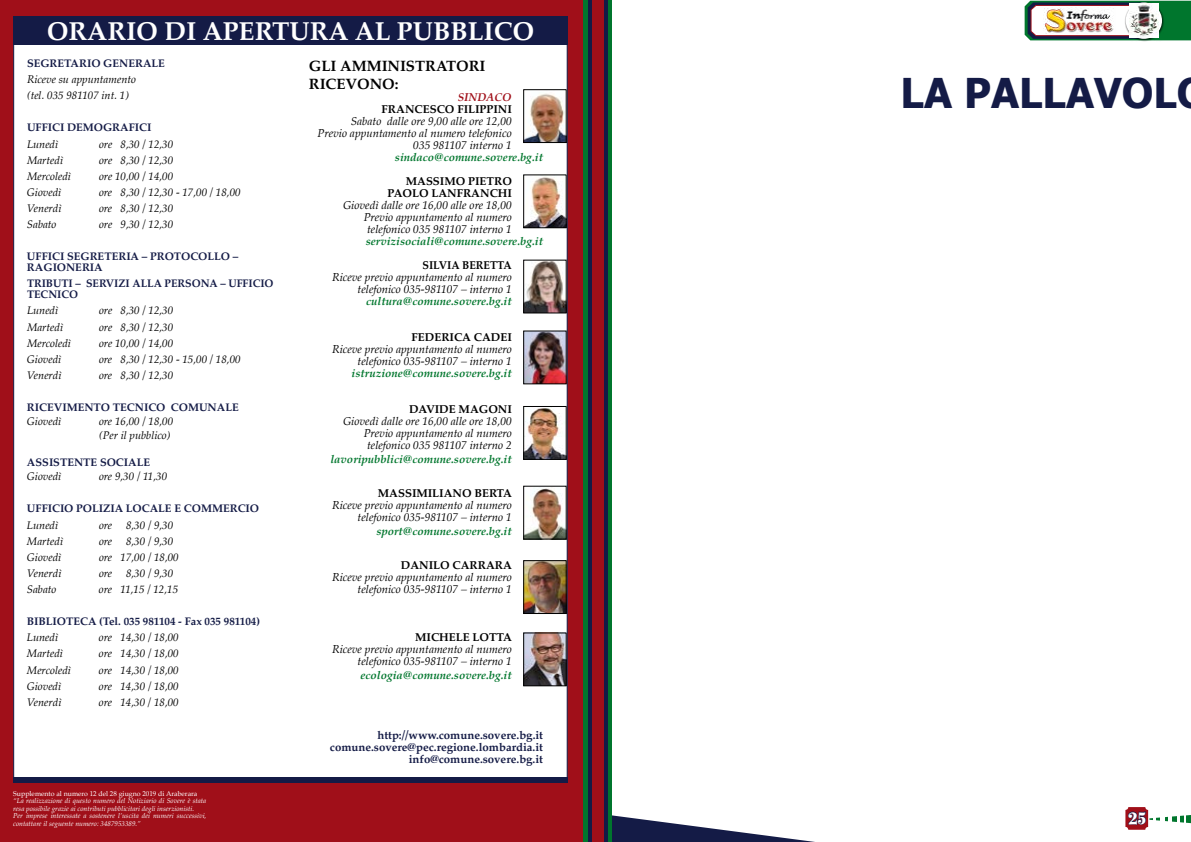
<style>
.page{position:relative;width:1191px;height:842px;background:#fff}
.page>*{position:absolute;margin:0;border:0;box-sizing:border-box;transform-origin:0 0}
.t1{font:700 41px "Tahoma";color:#141b46}
.t2{font:700 26px "Palatino";color:#fff}
.t3{font:22px "Spumoni LP";color:#fff}
.t4{font:700 15px/18px "Palatino";color:#000}
.t5{font:italic 11.4px/12px "Palatino";color:#000;text-align:right}
.t6{font:italic 700 11.4px "Palatino";color:#00762d}
.t7{font:700 11.4px/12px "Palatino";color:#000;text-align:right}
.t8{font:700 11.4px/12px "Palatino";color:#141b46;text-align:right}
.t9{font:700 11.4px "Palatino";color:#000;scale:.94 1}
.t10{font:italic 700 11.4px "Palatino";color:#a00f19}
.t11{font:italic 11px/16.1px "Palatino";color:#000}
.t12{font:700 11px/11px "Palatino";color:#141b46}
.t13{font:italic 7px/7.5px "Palatino";color:#fff}
.t14{font:7px "Palatino";color:#fff}
</style>
<div class="page">
<svg style="left:1125px;top:807px;width:23px;height:23px"></svg>
<svg style="left:1128px;top:807px;width:63px;height:23px"></svg>
<svg style="left:612px;top:815px;width:203px;height:27px"></svg>
<svg style="left:1024px;top:1px;width:167px;height:39px"></svg>
<img style="left:1043px;top:7px;width:72px;height:27px">
<div style="left:1124px;top:1px;width:40px;height:40px;background:#000;opacity:.75"></div>
<svg style="left:1125px;top:2px;width:37px;height:37px"></svg>
<img style="left:1129px;top:4px;width:29px;height:34px">
<div style="left:0;top:0;width:595px;height:842px;background:#a00f19"></div>
<div style="left:583px;top:0;width:29px;height:842px;background:#00762d"></div>
<div style="left:588px;top:0;width:19px;height:842px;background:linear-gradient(to bottom,#141b46,#141b46)"></div>
<div style="left:592px;top:0;width:11px;height:842px;background:#a00f19"></div>
<div style="left:13px;top:30px;width:555px;height:752px;background:#fff;border:1px solid #141b46"></div>
<div style="left:13px;top:17px;width:555px;height:28px;background:#141b46"></div>
<div style="left:13px;top:777px;width:555px;height:6px;background:#141b46"></div>
<img style="left:525px;top:93px;width:39px;height:48px">
<div style="left:523px;top:89px;width:43px;height:54px;border:1px solid #000"></div>
<img style="left:525px;top:176px;width:39px;height:50px">
<div style="left:523px;top:174px;width:43px;height:54px;border:1px solid #000"></div>
<img style="left:525px;top:262px;width:39px;height:49px">
<div style="left:523px;top:260px;width:43px;height:53px;border:1px solid #000"></div>
<img style="left:525px;top:332px;width:39px;height:50px">
<div style="left:523px;top:330px;width:43px;height:54px;border:1px solid #000"></div>
<img style="left:525px;top:408px;width:39px;height:50px">
<div style="left:523px;top:406px;width:43px;height:54px;border:1px solid #000"></div>
<img style="left:525px;top:488px;width:39px;height:50px">
<div style="left:523px;top:486px;width:43px;height:54px;border:1px solid #000"></div>
<img style="left:525px;top:562px;width:39px;height:50px">
<div style="left:523px;top:560px;width:43px;height:54px;border:1px solid #000"></div>
<img style="left:525px;top:634px;width:39px;height:50px">
<div style="left:523px;top:632px;width:43px;height:54px;border:1px solid #000"></div>
<h2 class="t2" style="left:47px;top:9px;width:489px">ORARIO DI APERTURA AL PUBBLICO</h2>
<p class="t12" style="left:27px;top:57px;width:139px">SEGRETARIO GENERALE</p>
<p class="t11" style="left:27px;top:71px;width:110px">Riceve su appuntamento (tel. 035 981107 int. 1)</p>
<p class="t12" style="left:27px;top:122px;width:126px">UFFICI DEMOGRAFICI</p>
<p class="t11" style="left:27px;top:136px;width:33px">Lunedì</p>
<p class="t11" style="left:99px;top:136px;width:76px">ore 8,30 / 12,30</p>
<p class="t11" style="left:27px;top:152px;width:38px">Martedì</p>
<p class="t11" style="left:99px;top:152px;width:76px">ore 8,30 / 12,30</p>
<p class="t11" style="left:27px;top:168px;width:46px">Mercoledì</p>
<p class="t11" style="left:99px;top:168px;width:76px">ore 10,00 / 14,00</p>
<p class="t11" style="left:27px;top:184px;width:36px">Giovedì</p>
<p class="t11" style="left:99px;top:184px;width:143px">ore 8,30 / 12,30 - 17,00 / 18,00</p>
<p class="t11" style="left:27px;top:200px;width:36px">Venerdì</p>
<p class="t11" style="left:99px;top:200px;width:76px">ore 8,30 / 12,30</p>
<p class="t11" style="left:27px;top:216px;width:31px">Sabato</p>
<p class="t11" style="left:99px;top:216px;width:76px">ore 9,30 / 12,30</p>
<p class="t12" style="left:27px;top:251px;width:213px">UFFICI SEGRETERIA – PROTOCOLLO –<br>RAGIONERIA</p>
<p class="t12" style="left:27px;top:278px;width:248px">TRIBUTI – SERVIZI ALLA PERSONA – UFFICIO<br>TECNICO</p>
<p class="t11" style="left:27px;top:302px;width:33px">Lunedì</p>
<p class="t11" style="left:99px;top:302px;width:76px">ore 8,30 / 12,30</p>
<p class="t11" style="left:27px;top:319px;width:38px">Martedì</p>
<p class="t11" style="left:99px;top:319px;width:76px">ore 8,30 / 12,30</p>
<p class="t11" style="left:27px;top:335px;width:46px">Mercoledì</p>
<p class="t11" style="left:99px;top:335px;width:76px">ore 10,00 / 14,00</p>
<p class="t11" style="left:27px;top:351px;width:36px">Giovedì</p>
<p class="t11" style="left:99px;top:351px;width:143px">ore 8,30 / 12,30 - 15,00 / 18,00</p>
<p class="t11" style="left:27px;top:367px;width:36px">Venerdì</p>
<p class="t11" style="left:99px;top:367px;width:76px">ore 8,30 / 12,30</p>
<p class="t12" style="left:27px;top:402px;width:213px">RICEVIMENTO TECNICO COMUNALE</p>
<p class="t11" style="left:27px;top:413px;width:36px">Giovedì</p>
<p class="t11" style="left:99px;top:414px;width:76px;line-height:13.8px">ore 16,00 / 18,00 (Per il pubblico)</p>
<p class="t12" style="left:27px;top:457px;width:125px">ASSISTENTE SOCIALE</p>
<p class="t11" style="left:27px;top:468px;width:36px">Giovedì</p>
<p class="t11" style="left:99px;top:468px;width:70px">ore 9,30 / 11,30</p>
<p class="t12" style="left:27px;top:503px;width:234px">UFFICIO POLIZIA LOCALE E COMMERCIO</p>
<p class="t11" style="left:27px;top:517px;width:33px">Lunedì</p>
<p class="t11" style="left:99px;top:517px;width:15px">ore</p>
<p class="t11" style="left:126px;top:517px;width:49px">8,30 / 9,30</p>
<p class="t11" style="left:27px;top:533px;width:38px">Martedì</p>
<p class="t11" style="left:99px;top:533px;width:15px">ore</p>
<p class="t11" style="left:126px;top:533px;width:49px">8,30 / 9,30</p>
<p class="t11" style="left:27px;top:549px;width:36px">Giovedì</p>
<p class="t11" style="left:99px;top:549px;width:81px">ore 17,00 / 18,00</p>
<p class="t11" style="left:27px;top:565px;width:36px">Venerdì</p>
<p class="t11" style="left:99px;top:565px;width:15px">ore</p>
<p class="t11" style="left:126px;top:565px;width:49px">8,30 / 9,30</p>
<p class="t11" style="left:27px;top:581px;width:31px">Sabato</p>
<p class="t11" style="left:99px;top:581px;width:81px">ore 11,15 / 12,15</p>
<p class="t12" style="left:27px;top:616px;width:235px">BIBLIOTECA (Tel. 035 981104 - Fax 035 981104)</p>
<p class="t11" style="left:27px;top:629px;width:33px">Lunedì</p>
<p class="t11" style="left:99px;top:629px;width:81px">ore 14,30 / 18,00</p>
<p class="t11" style="left:27px;top:645px;width:38px">Martedì</p>
<p class="t11" style="left:99px;top:645px;width:81px">ore 14,30 / 18,00</p>
<p class="t11" style="left:27px;top:661px;width:46px">Mercoledì</p>
<p class="t11" style="left:99px;top:661px;width:81px">ore 14,30 / 18,00</p>
<p class="t11" style="left:27px;top:678px;width:36px">Giovedì</p>
<p class="t11" style="left:99px;top:678px;width:81px">ore 14,30 / 18,00</p>
<p class="t11" style="left:27px;top:694px;width:36px">Venerdì</p>
<p class="t11" style="left:99px;top:694px;width:81px">ore 14,30 / 18,00</p>
<h3 class="t4" style="left:309px;top:56px;width:178px">GLI AMMINISTRATORI<br>RICEVONO:</h3>
<p class="t10" style="left:458px;top:87px;width:56px">SINDACO</p>
<p class="t7" style="left:381px;top:102px;width:132px">FRANCESCO FILIPPINI</p>
<p class="t5" style="left:317px;top:114px;width:196px">Sabato dalle ore 9,00 alle ore 12,00<br>Previo appuntamento al numero telefonico<br>035 981107 interno 1</p>
<p class="t6" style="left:395px;top:147px;width:150px">sindaco@comune.sovere.bg.it</p>
<p class="t7" style="left:387px;top:174px;width:126px">MASSIMO PIETRO<br>PAOLO LANFRANCHI</p>
<p class="t5" style="left:343px;top:199px;width:170px">Giovedì dalle ore 16,00 alle ore 18,00<br>Previo appuntamento al numero telefonico 035 981107 interno 1</p>
<p class="t6" style="left:366px;top:231px;width:179px">servizisociali@comune.sovere.bg.it</p>
<p class="t9" style="left:422px;top:255px;width:96px">SILVIA BERETTA</p>
<p class="t5" style="left:332px;top:270px;width:181px">Riceve previo appuntamento al numero telefonico 035-981107 – interno 1</p>
<p class="t6" style="left:366px;top:291px;width:147px">cultura@comune.sovere.bg.it</p>
<p class="t7" style="left:411px;top:330px;width:102px">FEDERICA CADEI</p>
<p class="t5" style="left:332px;top:342px;width:181px">Riceve previo appuntamento al numero telefonico 035-981107 – interno 1</p>
<p class="t6" style="left:352px;top:363px;width:162px">istruzione@comune.sovere.bg.it</p>
<p class="t7" style="left:409px;top:402px;width:104px">DAVIDE MAGONI</p>
<p class="t5" style="left:343px;top:415px;width:170px">Giovedì dalle ore 16,00 alle ore 18,00<br>Previo appuntamento al numero telefonico 035 981107 interno 2</p>
<p class="t6" style="left:330px;top:449px;width:183px">lavoripubblici@comune.sovere.bg.it</p>
<p class="t7" style="left:378px;top:486px;width:136px">MASSIMILIANO BERTA</p>
<p class="t5" style="left:332px;top:499px;width:181px">Riceve previo appuntamento al numero telefonico 035-981107 – interno 1</p>
<p class="t6" style="left:376px;top:521px;width:137px">sport@comune.sovere.bg.it</p>
<p class="t7" style="left:401px;top:558px;width:113px">DANILO CARRARA</p>
<p class="t5" style="left:332px;top:571px;width:181px">Riceve previo appuntamento al numero telefonico 035-981107 – interno 1</p>
<p class="t7" style="left:415px;top:630px;width:98px">MICHELE LOTTA</p>
<p class="t5" style="left:332px;top:643px;width:181px">Riceve previo appuntamento al numero telefonico 035-981107 – interno 1</p>
<p class="t6" style="left:360px;top:665px;width:153px">ecologia@comune.sovere.bg.it</p>
<p class="t14" style="left:13px;top:787px;width:186px">Supplemento al numero 12 del 28 giugno 2019 di Araberara</p>
<p class="t13" style="left:13px;top:797px;width:194px">“La realizzazione di questo numero del Notiziario di Sovere è stata resa possibile grazie ai contributi pubblicitari degli inserzionisti.<br>Per imprese interessate a sostenere l’uscita dei numeri successivi, contattare il seguente numero: 3487953389.”</p>
<p class="t8" style="left:330px;top:728px;width:215px">http://www.comune.sovere.bg.it comune.sovere@pec.regione.lombardia.it info@comune.sovere.bg.it</p>
<h1 class="t1" style="left:900px;top:64px;width:278px">LA PALLAVOL</h1>
<h3 class="t3" style="left:1127px;top:806px;width:20px">25</h3>
</div>
